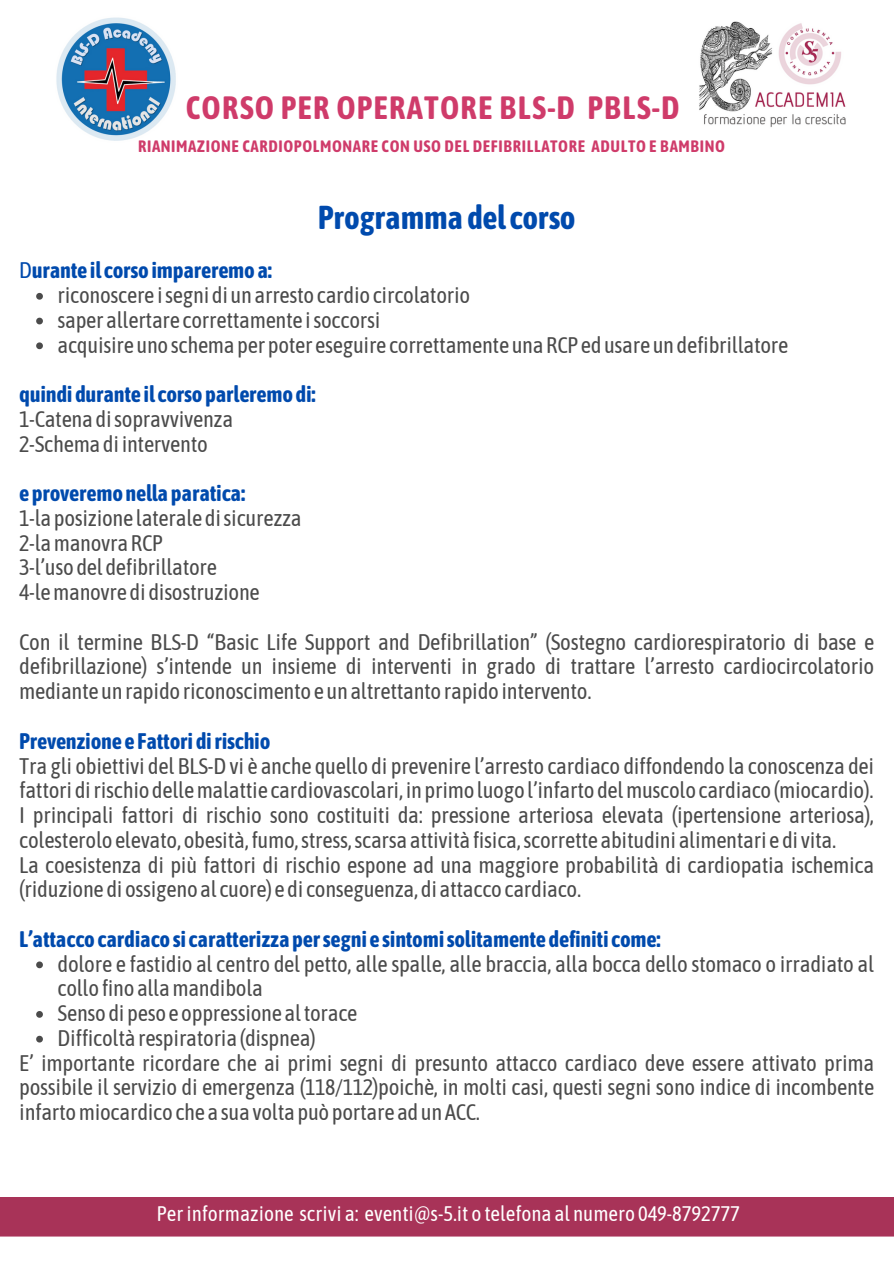
<style>
.page{position:relative;width:894px;height:1264px;background:#fff}
.page>*{position:absolute;margin:0;border:0;box-sizing:border-box;transform-origin:0 0}
.t1{font:700 33px "Asap Condensed";letter-spacing:-.015em;color:#004aad}
.t2{font:700 32.1px "Asap Condensed";letter-spacing:.035em;color:#cf3b6a}
.t3{font:22.5px/24.8px "Asap Condensed";letter-spacing:-.015em;color:#4b4b4b}
.t4{font:700 22.5px "Asap Condensed";letter-spacing:-.015em;color:#004aad}
.t5{font:21px "Asap Condensed";color:#fff}
.t6{font:700 16.5px "Asap Condensed";letter-spacing:.035em;color:#cf3b6a}
.s1{font-weight:400}
.s2{font-weight:700;color:#004aad}
</style>
<div class="page">
<div style="left:0;top:1197px;width:893px;height:39px;background:#a83358"></div>
<img style="left:56px;top:17px;width:120px;height:124px">
<img style="left:699px;top:21px;width:147px;height:106px">
<svg style="left:36px;top:293px;width:7px;height:7px"></svg>
<svg style="left:36px;top:318px;width:7px;height:6px"></svg>
<svg style="left:36px;top:342px;width:7px;height:7px"></svg>
<svg style="left:36px;top:961px;width:7px;height:7px"></svg>
<svg style="left:36px;top:1011px;width:7px;height:6px"></svg>
<svg style="left:36px;top:1035px;width:7px;height:7px"></svg>
<p class="t2" style="left:186px;top:89px;width:495px">CORSO PER OPERATORE BLS-D PBLS-D</p>
<p class="t6" style="left:138px;top:137px;width:588px">RIANIMAZIONE CARDIOPOLMONARE CON USO DEL DEFIBRILLATORE ADULTO E BAMBINO</p>
<h1 class="t1" style="left:318px;top:198px;width:259px">Programmadel corso</h1>
<h3 class="t4" style="left:19px;top:257px;width:254px"><span class="s1">D</span>uranteil corsoimpareremoa:</h3>
<p class="t3" style="left:57px;top:282px;width:414px">riconoscereisegnidiunarrestocardiocircolatorio</p>
<p class="t3" style="left:57px;top:307px;width:324px">saperallertarecorrettamenteisoccorsi</p>
<p class="t3" style="left:57px;top:332px;width:732px">acquisireunoschemaperpotereseguirecorrettamenteunaRCPedusareundefibrillatore</p>
<h3 class="t3" style="left:19px;top:381px;width:298px"><span class="s2">quindiduranteil corsoparleremodi:<br></span>1-Catenadisopravvivenza<br>2-Schemadiintervento</h3>
<h3 class="t3" style="left:19px;top:480px;width:284px"><span class="s2">eproveremonellaparatica:<br></span>1-laposizionelateraledisicurezza<br>2-lamanovraRCP<br>3-l’usodeldefibrillatore<br>4-lemanovredidisostruzione</h3>
<h3 class="t3" style="left:19px;top:629px;width:856px;text-align:justify">Con il termine BLS-D “Basic Life Support and Defibrillation” (Sostegno cardiorespiratorio di base e defibrillazione) s’intende un insieme di interventi in grado di trattare l’arresto cardiocircolatorio medianteunrapidoriconoscimentoeunaltrettantorapidointervento.</h3>
<h3 class="t3" style="left:19px;top:728px;width:856px"><span class="s2">PrevenzioneeFattoridirischio<br></span>Tra gli obiettivi del BLS-Dvi è anche quello di prevenire l’arresto cardiaco diffondendo la conoscenza dei fattoridirischiodellemalattiecardiovascolari,inprimoluogol’infartodelmuscolocardiaco(miocardio).<br>I principali fattori di rischio sono costituiti da: pressione arteriosa elevata (ipertensione arteriosa), colesteroloelevato,obesità,fumo,stress,scarsaattivitàfisica,scorretteabitudinialimentariedi vita.<br>La coesistenza di più fattori di rischio espone ad una maggiore probabilità di cardiopatia ischemica (riduzionediossigenoal cuore)edi conseguenza,diattaccocardiaco.</h3>
<h2 class="t4" style="left:19px;top:925px;width:642px">L’attaccocardiacosi caratterizzapersegniesintomisolitamentedefiniti come:</h2>
<p class="t3" style="left:57px;top:951px;width:817px">dolore e fastidio al centro del petto, alle spalle, alle braccia, alla bocca dello stomaco o irradiato al collofinoallamandibola</p>
<p class="t3" style="left:57px;top:1000px;width:301px">Sensodipesoeoppressionealtorace</p>
<p class="t3" style="left:57px;top:1025px;width:260px">Difficoltàrespiratoria(dispnea)</p>
<h3 class="t3" style="left:19px;top:1050px;width:856px;text-align:justify">E’ importante ricordare che ai primi segni di presunto attacco cardiaco deve essere attivato prima possibile il servizio di emergenza (118/112)poichè, in molti casi, questi segni sono indice di incombente infartomiocardicocheasuavoltapuòportareadunACC.</h3>
<h3 class="t5" style="left:157px;top:1201px;width:584px">Perinformazione scrivi a: eventi@s-5.it o telefona al numero 049-8792777</h3>
</div>
